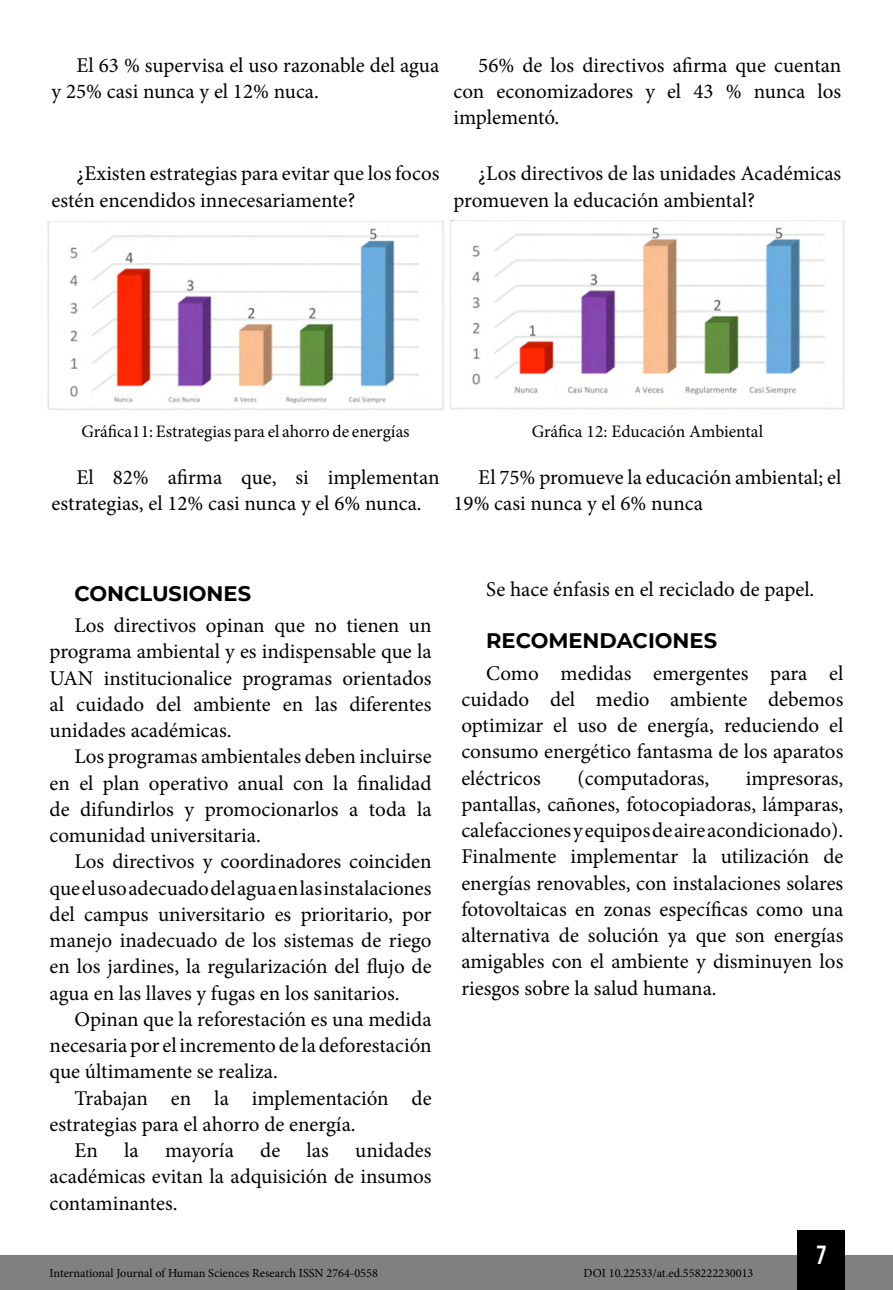
<style>
.page{position:relative;width:893px;height:1290px;background:#fff}
.page>*{position:absolute;margin:0;border:0;box-sizing:border-box;transform-origin:0 0}
.t1{font:26.25px "Bebas Kai";color:#fff}
.Texto_1{font:21px/26.2px "Minion Pro";color:#000;text-align:justify}
.Título_1{font:700 21px "Montserrat";color:#000}
.Info_Imagem{font:17.5px "Minion Pro";color:#000}
.t2{font:12.25px "Minion Pro";color:#000}
</style>
<div class="page">
<div style="left:0;top:1255px;width:893px;height:35px;background:#808080"></div>
<div style="left:797px;top:1230px;width:48px;height:60px;background:#000"></div>
<img style="left:47px;top:221px;width:397px;height:189px">
<img style="left:450px;top:221px;width:395px;height:188px">
<p class="Texto_1" style="left:52px;top:52px;width:389px;text-indent:25px">El 63 % supervisa el uso razonable del agua y 25% casi nunca y el 12% nuca.</p>
<p class="Texto_1" style="left:453px;top:52px;width:389px;text-indent:25px">56% de los directivos afirma que cuentan con economizadores y el 43 % nunca los implementó.</p>
<p class="Texto_1" style="left:52px;top:161px;width:389px;text-indent:25px">¿Existen estrategias para evitar que los focos estén encendidos innecesariamente?</p>
<p class="Texto_1" style="left:453px;top:161px;width:389px;text-indent:25px">¿Los directivos de las unidades Académicas promueven la educación ambiental?</p>
<p class="Info_Imagem" style="left:81px;top:419px;width:330px">Gráfica11: Estrategias para el ahorro de energías</p>
<p class="Info_Imagem" style="left:532px;top:419px;width:233px">Gráfica 12: Educación Ambiental</p>
<p class="Texto_1" style="left:52px;top:464px;width:389px;text-indent:25px">El 82% afirma que, si implementan estrategias, el 12% casi nunca y el 6% nunca.</p>
<p class="Texto_1" style="left:453px;top:464px;width:389px;text-indent:25px">El 75% promueve la educación ambiental; el<br>19% casi nunca y el 6% nunca</p>
<p class="Título_1" style="left:74px;top:578px;width:178px">CONCLUSIONES</p>
<p class="Texto_1" style="left:50px;top:612px;width:383px;text-indent:25px">Los directivos opinan que no tienen un programa ambiental y es indispensable que la UAN institucionalice programas orientados al cuidado del ambiente en las diferentes unidades académicas.</p>
<p class="Texto_1" style="left:50px;top:743px;width:384px;text-indent:25px">Los programas ambientales deben incluirse en el plan operativo anual con la finalidad de difundirlos y promocionarlos a toda la comunidad universitaria.</p>
<p class="Texto_1" style="left:50px;top:848px;width:384px;text-indent:25px">Los directivos y coordinadores coinciden que el uso adecuado del agua en las instalaciones del campus universitario es prioritario, por manejo inadecuado de los sistemas de riego en los jardines, la regularización del flujo de agua en las llaves y fugas en los sanitarios.</p>
<p class="Texto_1" style="left:50px;top:1006px;width:383px;text-indent:25px">Opinan que la reforestación es una medida necesaria por el incremento de la deforestación que últimamente se realiza.</p>
<p class="Texto_1" style="left:50px;top:1085px;width:383px;text-indent:25px">Trabajan en la implementación de estrategias para el ahorro de energía.</p>
<p class="Texto_1" style="left:74px;top:1137px;width:25px">En</p>
<p class="Texto_1" style="left:124px;top:1137px;width:16px">la</p>
<p class="Texto_1" style="left:165px;top:1137px;width:70px">mayoría</p>
<p class="Texto_1" style="left:260px;top:1137px;width:22px">de</p>
<p class="Texto_1" style="left:307px;top:1137px;width:24px">las</p>
<p class="Texto_1" style="left:50px;top:1137px;width:384px;text-indent:306px">unidades académicas evitan la adquisición de insumos contaminantes.</p>
<p class="Texto_1" style="left:486px;top:576px;width:330px">Se hace énfasis en el reciclado de papel.</p>
<p class="Título_1" style="left:486px;top:626px;width:232px">RECOMENDACIONES</p>
<p class="Texto_1" style="left:461px;top:660px;width:384px;text-indent:25px">Como medidas emergentes para el cuidado del medio ambiente debemos optimizar el uso de energía, reduciendo el consumo energético fantasma de los aparatos eléctricos</p>
<p class="Texto_1" style="left:578px;top:765px;width:133px">(computadoras,</p>
<p class="Texto_1" style="left:461px;top:765px;width:384px;text-indent:285px">impresoras, pantallas, cañones, fotocopiadoras, lámparas, calefacciones y equipos de aire acondicionado).<br>Finalmente implementar la utilización de energías renovables, con instalaciones solares fotovoltaicas en zonas específicas como una alternativa de solución ya que son energías amigables con el ambiente y disminuyen los riesgos sobre la salud humana.</p>
<p class="t1" style="left:817px;top:1241px;width:11px">7</p>
<p class="t2" style="left:50px;top:1265px;width:330px">International Journal of Human Sciences Research ISSN 2764-0558</p>
<p class="t2" style="left:584px;top:1265px;width:171px">DOI 10.22533/at.ed.558222230013</p>
</div>
